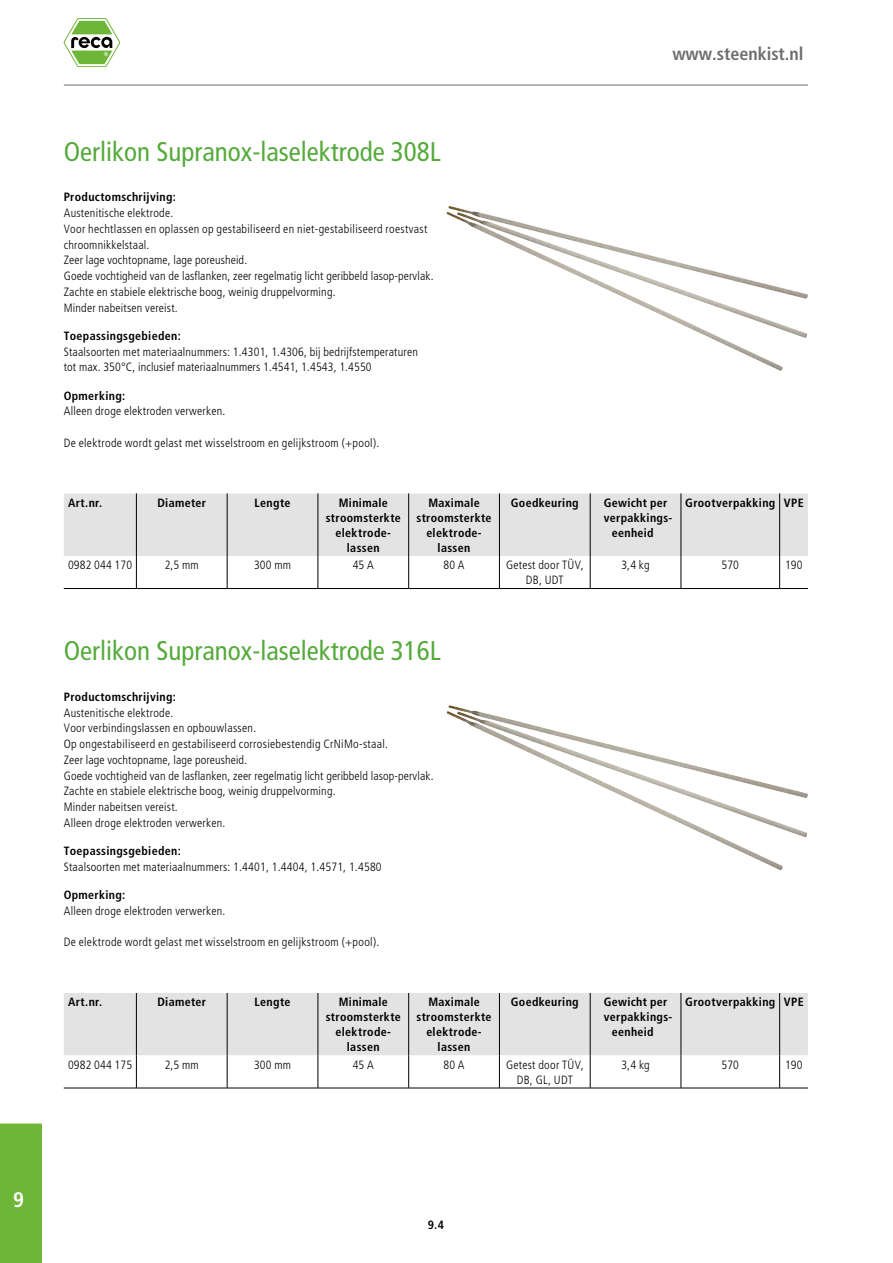
<style>
.page{position:relative;width:893px;height:1263px;background:#fff}
.page>*{position:absolute;margin:0;border:0;box-sizing:border-box;transform-origin:0 0}
.t1{font:condensed 27px "Frutiger LT Pro";color:#56aa3c}
.t2{font:700 condensed 21px "Frutiger LT Pro";color:#fff}
.t3{font:700 condensed 18px "Frutiger LT Pro";color:#6f6f6e}
.t4{font:300 condensed 12px/15.8px "Frutiger LT Pro";letter-spacing:.02em;color:#000}
.t5{font:700 condensed 12px/15px "Frutiger LT Pro";letter-spacing:.025em;color:#000;text-align:center}
</style>
<div class="page">
<div style="left:0;top:1123px;width:42px;height:140px;background:#6eb637"></div>
<svg style="left:64px;top:18px;width:56px;height:49px"></svg>
<hr style="left:64px;top:85px;width:744px;height:1px;background:#6f6f6e">
<img style="left:446px;top:206px;width:362px;height:165px">
<div style="left:64px;top:493px;width:744px;height:63px;background:#e3e3e3"></div>
<hr style="left:136px;top:493px;width:1px;height:63px;background:#000">
<hr style="left:227px;top:493px;width:1px;height:63px;background:#000">
<hr style="left:318px;top:493px;width:1px;height:63px;background:#000">
<hr style="left:408px;top:493px;width:1px;height:63px;background:#000">
<hr style="left:499px;top:493px;width:1px;height:63px;background:#000">
<hr style="left:590px;top:493px;width:1px;height:63px;background:#000">
<hr style="left:681px;top:493px;width:1px;height:63px;background:#000">
<hr style="left:779px;top:493px;width:1px;height:63px;background:#000">
<svg style="left:64px;top:556px;width:744px;height:33px"></svg>
<img style="left:446px;top:705px;width:362px;height:165px">
<div style="left:64px;top:993px;width:744px;height:62px;background:#e3e3e3"></div>
<hr style="left:136px;top:993px;width:1px;height:62px;background:#000">
<hr style="left:227px;top:993px;width:1px;height:62px;background:#000">
<hr style="left:318px;top:993px;width:1px;height:62px;background:#000">
<hr style="left:408px;top:993px;width:1px;height:62px;background:#000">
<hr style="left:499px;top:993px;width:1px;height:62px;background:#000">
<hr style="left:590px;top:993px;width:1px;height:62px;background:#000">
<hr style="left:681px;top:993px;width:1px;height:62px;background:#000">
<hr style="left:779px;top:993px;width:1px;height:62px;background:#000">
<svg style="left:64px;top:1055px;width:744px;height:34px"></svg>
<h1 class="t1" style="left:64px;top:135px;width:378px">Oerlikon Supranox-laselektrode 308L</h1>
<p class="t5" style="left:64px;top:190px;width:114px">Productomschrijving:</p>
<p class="t4" style="left:64px;top:205px;width:371px">Austenitische elektrode.<br>Voor hechtlassen en oplassen op gestabiliseerd en niet-gestabiliseerd roestvast chroomnikkelstaal.<br>Zeer lage vochtopname, lage poreusheid.<br>Goede vochtigheid van de lasflanken, zeer regelmatig licht geribbeld lasop-pervlak.<br>Zachte en stabiele elektrische boog, weinig druppelvorming.<br>Minder nabeitsen vereist.</p>
<p class="t5" style="left:64px;top:328px;width:119px">Toepassingsgebieden:</p>
<p class="t4" style="left:64px;top:344px;width:356px">Staalsoorten met materiaalnummers: 1.4301, 1.4306, bij bedrijfstemperaturen tot max. 350°C, inclusief materiaalnummers 1.4541, 1.4543, 1.4550</p>
<p class="t5" style="left:64px;top:388px;width:63px">Opmerking:</p>
<p class="t4" style="left:64px;top:403px;width:163px">Alleen droge elektroden verwerken.</p>
<p class="t4" style="left:64px;top:435px;width:317px">De elektrode wordt gelast met wisselstroom en gelijkstroom (+pool).</p>
<h3 class="t3" style="left:672px;top:43px;width:133px">www.steenkist.nl</h3>
<p class="t5" style="left:68px;top:495px;width:36px">Art.nr.</p>
<p class="t5" style="left:157px;top:495px;width:50px">Diameter</p>
<p class="t5" style="left:255px;top:495px;width:37px">Lengte</p>
<p class="t5" style="left:326px;top:495px;width:77px">Minimale stroomsterkte elektrode&shy;lassen</p>
<p class="t5" style="left:416px;top:495px;width:77px">Maximale stroomsterkte elektrode&shy;lassen</p>
<p class="t5" style="left:511px;top:495px;width:69px">Goedkeuring</p>
<p class="t5" style="left:604px;top:495px;width:65px">Gewicht per</p>
<p class="t5" style="left:604px;top:510px;width:70px">verpakkings-</p>
<p class="t5" style="left:612px;top:525px;width:43px">eenheid</p>
<p class="t5" style="left:685px;top:495px;width:120px">Grootverpakking VPE</p>
<p class="t4" style="left:68px;top:557px;width:66px">0982 044 170</p>
<p class="t4" style="left:165px;top:557px;width:35px">2,5 mm</p>
<p class="t4" style="left:254px;top:557px;width:39px">300 mm</p>
<p class="t4" style="left:353px;top:557px;width:23px">45 A</p>
<p class="t4" style="left:443px;top:557px;width:23px">80 A</p>
<p class="t4" style="left:506px;top:558px;width:79px;line-height:15px;text-align:center">Getest door TÜV,<br>DB, UDT</p>
<p class="t4" style="left:621px;top:557px;width:30px">3,4 kg</p>
<p class="t4" style="left:721px;top:557px;width:19px">570</p>
<p class="t4" style="left:785px;top:557px;width:19px">190</p>
<h1 class="t1" style="left:64px;top:635px;width:378px">Oerlikon Supranox-laselektrode 316L</h1>
<p class="t5" style="left:64px;top:689px;width:114px">Productomschrijving:</p>
<p class="t4" style="left:64px;top:705px;width:371px">Austenitische elektrode.<br>Voor verbindingslassen en opbouwlassen.<br>Op ongestabiliseerd en gestabiliseerd corrosiebestendig CrNiMo-staal.<br>Zeer lage vochtopname, lage poreusheid.<br>Goede vochtigheid van de lasflanken, zeer regelmatig licht geribbeld lasop-pervlak.<br>Zachte en stabiele elektrische boog, weinig druppelvorming.<br>Minder nabeitsen vereist.<br>Alleen droge elektroden verwerken.</p>
<p class="t5" style="left:64px;top:843px;width:119px">Toepassingsgebieden:</p>
<p class="t4" style="left:64px;top:859px;width:319px">Staalsoorten met materiaalnummers: 1.4401, 1.4404, 1.4571, 1.4580</p>
<p class="t5" style="left:64px;top:887px;width:63px">Opmerking:</p>
<p class="t4" style="left:64px;top:903px;width:163px">Alleen droge elektroden verwerken.</p>
<p class="t4" style="left:64px;top:934px;width:317px">De elektrode wordt gelast met wisselstroom en gelijkstroom (+pool).</p>
<p class="t5" style="left:68px;top:994px;width:36px">Art.nr.</p>
<p class="t5" style="left:157px;top:994px;width:50px">Diameter</p>
<p class="t5" style="left:255px;top:994px;width:37px">Lengte</p>
<p class="t5" style="left:326px;top:994px;width:77px">Minimale stroomsterkte elektrode&shy;lassen</p>
<p class="t5" style="left:416px;top:994px;width:77px">Maximale stroomsterkte elektrode&shy;lassen</p>
<p class="t5" style="left:511px;top:994px;width:69px">Goedkeuring</p>
<p class="t5" style="left:604px;top:994px;width:65px">Gewicht per</p>
<p class="t5" style="left:604px;top:1009px;width:70px">verpakkings-</p>
<p class="t5" style="left:612px;top:1024px;width:43px">eenheid</p>
<p class="t5" style="left:685px;top:994px;width:120px">Grootverpakking VPE</p>
<p class="t4" style="left:68px;top:1057px;width:66px">0982 044 175</p>
<p class="t4" style="left:165px;top:1057px;width:35px">2,5 mm</p>
<p class="t4" style="left:254px;top:1057px;width:39px">300 mm</p>
<p class="t4" style="left:353px;top:1057px;width:23px">45 A</p>
<p class="t4" style="left:443px;top:1057px;width:23px">80 A</p>
<p class="t4" style="left:506px;top:1057px;width:79px;line-height:15px;text-align:center">Getest door TÜV,<br>DB, GL, UDT</p>
<p class="t4" style="left:621px;top:1057px;width:30px">3,4 kg</p>
<p class="t4" style="left:721px;top:1057px;width:19px">570</p>
<p class="t4" style="left:785px;top:1057px;width:19px">190</p>
<h2 class="t2" style="left:13px;top:1188px;width:12px">9</h2>
<p class="t5" style="left:428px;top:1217px;width:18px">9.4</p>
</div>
